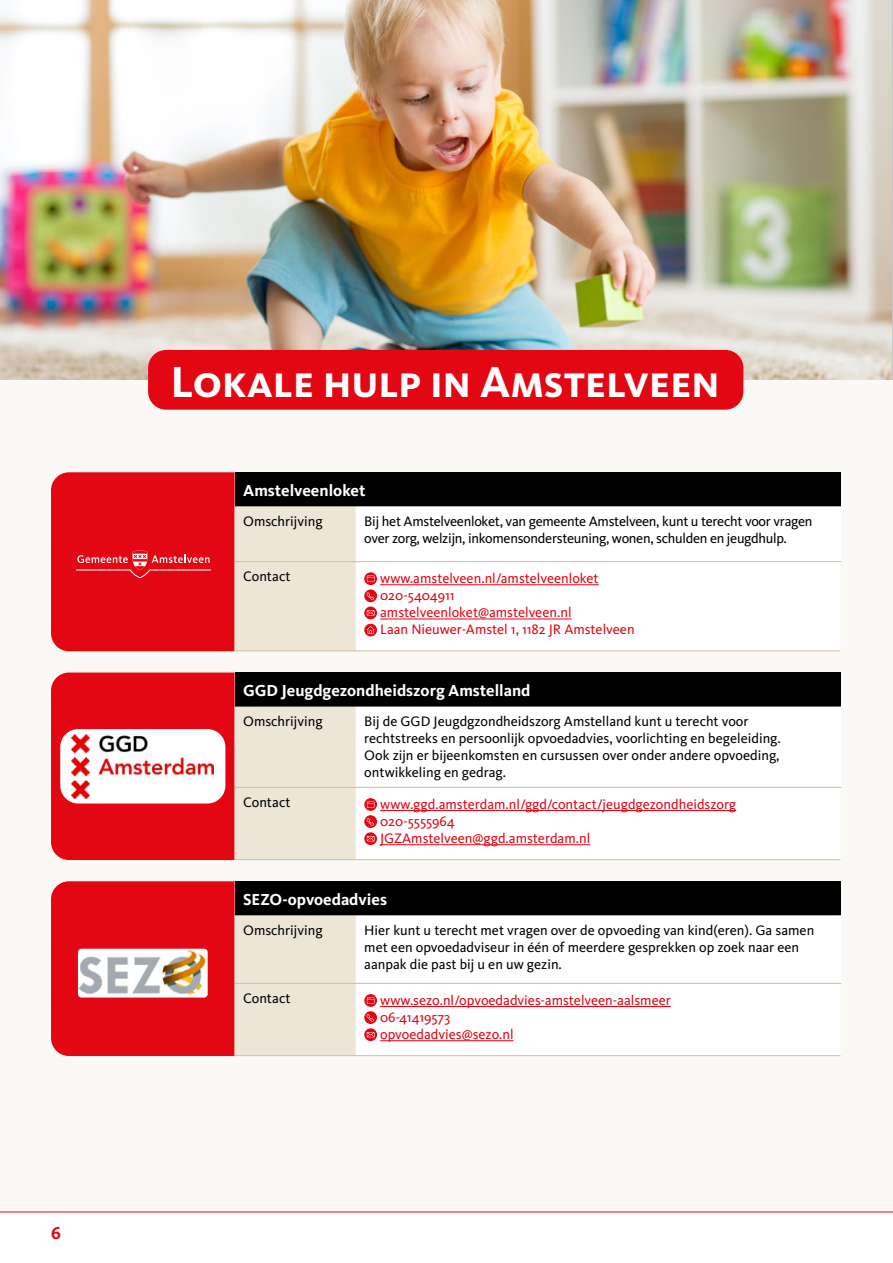
<style>
.page{position:relative;width:893px;height:1263px;background:#fff}
.page>*{position:absolute;margin:0;border:0;box-sizing:border-box;transform-origin:0 0}
.H2_hoofdstuk{font:700 45px "Kievit Pro";color:#fff}
.t1{font:700 18px "Kievit Pro";color:#e30613}
.t2{font:700 16.5px "Kievit Pro";color:#fff}
.t3{font:14.25px/17.1px "Kievit Pro";color:#000}
.t4{font:14.25px "Kievit Pro";color:#e30613}
.t5{font:14.25px/17.1px "Kievit Pro";letter-spacing:-.02em;color:#000}
</style>
<div class="page">
<div style="left:0;top:51px;width:893px;height:1161px;background:#fbf9f5"></div>
<hr style="left:0;top:1211px;width:893px;height:1px;background:#e30613">
<img style="left:0;top:0;width:892px;height:380px">
<div style="left:148px;top:350px;width:595px;height:60px;background:#e30613;border-radius:18px"></div>
<div style="left:235px;top:472px;width:605px;height:34px;background:#000"></div>
<svg style="left:51px;top:472px;width:305px;height:179px;background:#d55053"></svg>
<div style="left:356px;top:506px;width:484px;height:131px;background:#fff"></div>
<hr style="left:840px;top:506px;width:1px;height:55px;background:#fff">
<hr style="left:235px;top:561px;width:121px;height:1px;background:#d1c098">
<hr style="left:356px;top:561px;width:485px;height:1px;background:#d1c098">
<hr style="left:235px;top:650px;width:121px;height:1px;background:#d1c098">
<hr style="left:356px;top:650px;width:484px;height:1px;background:#d1c098">
<hr style="left:380px;top:584px;width:219px;height:1px;background:#e30613">
<hr style="left:380px;top:619px;width:191px;height:1px;background:#e30613">
<svg style="left:364px;top:572px;width:13px;height:13px"></svg>
<svg style="left:367px;top:575px;width:7px;height:7px"></svg>
<svg style="left:364px;top:589px;width:13px;height:13px"></svg>
<svg style="left:367px;top:592px;width:7px;height:8px"></svg>
<svg style="left:364px;top:606px;width:13px;height:13px"></svg>
<svg style="left:367px;top:610px;width:7px;height:6px"></svg>
<svg style="left:364px;top:624px;width:13px;height:12px"></svg>
<svg style="left:367px;top:626px;width:8px;height:8px"></svg>
<div style="left:235px;top:672px;width:605px;height:34px;background:#000"></div>
<svg style="left:51px;top:672px;width:305px;height:188px"></svg>
<div style="left:356px;top:706px;width:484px;height:140px;background:#fff"></div>
<hr style="left:840px;top:706px;width:1px;height:81px;background:#fff">
<hr style="left:235px;top:787px;width:121px;height:1px;background:#d1c098">
<hr style="left:356px;top:787px;width:485px;height:1px;background:#d1c098">
<hr style="left:235px;top:859px;width:121px;height:1px;background:#d1c098">
<hr style="left:356px;top:859px;width:484px;height:1px;background:#d1c098">
<hr style="left:380px;top:810px;width:356px;height:1px;background:#e30613">
<hr style="left:380px;top:844px;width:210px;height:1px;background:#e30613">
<svg style="left:364px;top:798px;width:13px;height:13px"></svg>
<svg style="left:367px;top:801px;width:7px;height:7px"></svg>
<svg style="left:364px;top:815px;width:13px;height:13px"></svg>
<svg style="left:367px;top:818px;width:7px;height:7px"></svg>
<svg style="left:364px;top:832px;width:13px;height:13px"></svg>
<svg style="left:367px;top:836px;width:7px;height:5px"></svg>
<div style="left:235px;top:881px;width:605px;height:34px;background:#000"></div>
<svg style="left:51px;top:881px;width:305px;height:175px;background:#d36566"></svg>
<div style="left:356px;top:915px;width:484px;height:127px;background:#fff"></div>
<hr style="left:840px;top:915px;width:1px;height:68px;background:#fff">
<hr style="left:235px;top:983px;width:121px;height:1px;background:#d1c098">
<hr style="left:356px;top:983px;width:485px;height:1px;background:#d1c098">
<hr style="left:235px;top:1055px;width:121px;height:1px;background:#d1c098">
<hr style="left:356px;top:1055px;width:484px;height:1px;background:#d1c098">
<hr style="left:380px;top:1006px;width:291px;height:1px;background:#e30613">
<hr style="left:380px;top:1040px;width:134px;height:1px;background:#e30613">
<svg style="left:364px;top:994px;width:13px;height:13px"></svg>
<svg style="left:367px;top:997px;width:7px;height:7px"></svg>
<svg style="left:364px;top:1011px;width:13px;height:13px"></svg>
<svg style="left:367px;top:1014px;width:7px;height:7px"></svg>
<svg style="left:364px;top:1028px;width:13px;height:13px"></svg>
<svg style="left:367px;top:1032px;width:7px;height:5px"></svg>
<p class="t1" style="left:51px;top:1222px;width:11px">6</p>
<h3 class="H2_hoofdstuk" style="left:171px;top:355px;width:550px">Lokale hulp in Amstelveen</h3>
<h3 class="t2" style="left:243px;top:480px;width:124px">Amstelveenloket</h3>
<h1 class="t3" style="left:243px;top:512px;width:81px">Omschrijving</h1>
<h1 class="t5" style="left:364px;top:512px;width:450px">Bij het Amstelveenloket, van gemeente Amstelveen, kunt u terecht voor vragen over zorg, welzijn, inkomensondersteuning, wonen, schulden en jeugdhulp.</h1>
<h1 class="t3" style="left:243px;top:567px;width:49px">Contact</h1>
<h1 class="t4" style="left:380px;top:569px;width:220px">www.amstelveen.nl/amstelveenloket</h1>
<h1 class="t4" style="left:380px;top:587px;width:76px">020-5404911</h1>
<h1 class="t4" style="left:380px;top:604px;width:193px">amstelveenloket@amstelveen.nl</h1>
<h1 class="t4" style="left:380px;top:621px;width:256px">Laan Nieuwer-Amstel 1, 1182 JR Amstelveen</h1>
<h3 class="t2" style="left:243px;top:680px;width:289px">GGD Jeugdgezondheidszorg Amstelland</h3>
<h1 class="t3" style="left:243px;top:712px;width:81px">Omschrijving</h1>
<h1 class="t3" style="left:364px;top:712px;width:418px">Bij de GGD Jeugdgzondheidszorg Amstelland kunt u terecht voor rechtstreeks en persoonlijk opvoedadvies, voorlichting en begeleiding.<br>Ook zijn er bijeenkomsten en cursussen over onder andere opvoeding, ontwikkeling en gedrag.</h1>
<h1 class="t3" style="left:243px;top:793px;width:49px">Contact</h1>
<h1 class="t4" style="left:380px;top:795px;width:358px">www.ggd.amsterdam.nl/ggd/contact/jeugdgezondheidszorg</h1>
<h1 class="t4" style="left:380px;top:812px;width:76px">020-5555964</h1>
<h1 class="t4" style="left:380px;top:829px;width:212px">JGZAmstelveen@ggd.amsterdam.nl</h1>
<h3 class="t2" style="left:243px;top:889px;width:145px">SEZO-opvoedadvies</h3>
<h1 class="t3" style="left:243px;top:921px;width:81px">Omschrijving</h1>
<h1 class="t3" style="left:364px;top:921px;width:452px">Hier kunt u terecht met vragen over de opvoeding van kind(eren). Ga samen met een opvoedadviseur in één of meerdere gesprekken op zoek naar een aanpak die past bij u en uw gezin.</h1>
<h1 class="t3" style="left:243px;top:989px;width:49px">Contact</h1>
<h1 class="t4" style="left:380px;top:991px;width:292px">www.sezo.nl/opvoedadvies-amstelveen-aalsmeer</h1>
<h1 class="t4" style="left:380px;top:1008px;width:72px">06-41419573</h1>
<h1 class="t4" style="left:380px;top:1025px;width:135px">opvoedadvies@sezo.nl</h1>
</div>
